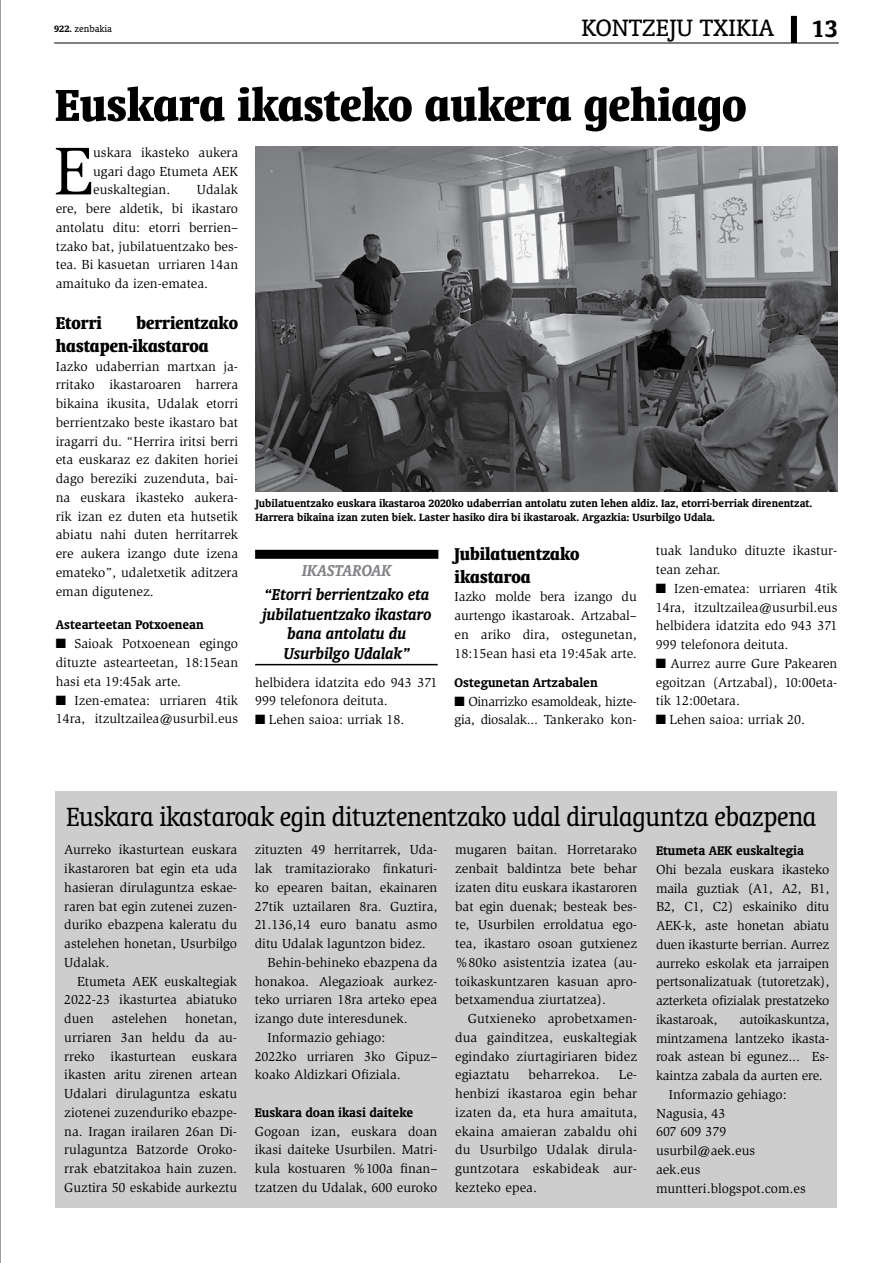
<style>
.page{position:relative;width:893px;height:1263px;background:#fff}
.page>*{position:absolute;margin:0;border:0;box-sizing:border-box;transform-origin:0 0}
.t1{font:69.45px "Slimbach";color:#000}
.t2{font:700 condensed 51px "Oranda BT";color:#000}
.t3{font:condensed 30px "Oranda BT";letter-spacing:-.01em;color:#000}
.t4{font:27px "Oranda BT";color:#000}
.t5{font:700 27px "Oranda BT";color:#000}
.t6{font:700 condensed 19.5px/22.5px "Oranda BT";color:#000}
.t7{font:italic 700 18px/19.5px "Oranda BT";color:#000;text-align:center}
.t8{font:italic 700 18px "Oranda BT";letter-spacing:-.01em;color:#828487}
.t9{font:700 14.25px "Oranda BT";color:#000}
.t10{font:13.5px/18.8px "Slimbach";color:#000;text-align:justify}
.t11{font:13.5px/18.8px "Slimbach";letter-spacing:-.025em;color:#000}
.t12{font:13.5px "Slimbach";letter-spacing:-.02em;color:#000}
.t13{font:700 12px/14.4px "Oranda BT";color:#000}
.t14{font:10.5px "Oranda BT";color:#000}
.s1{font-weight:700}
</style>
<div class="page">
<hr style="left:54px;top:43px;width:785px;height:1px;background:#000">
<div style="left:791px;top:16px;width:6px;height:27px;background:#000"></div>
<div style="left:56px;top:791px;width:781px;height:417px;background:#cdcdcd"></div>
<img style="left:256px;top:147px;width:581px;height:344px">
<div style="left:255px;top:550px;width:183px;height:9px;background:#000"></div>
<hr style="left:255px;top:664px;width:183px;height:1px;background:#000">
<svg style="left:0;top:0;width:1px;height:1263px"></svg>
<p class="t14" style="left:54px;top:23px;width:59px"><span class="s1">922.</span> zenbakia</p>
<h3 class="t4" style="left:581px;top:13px;width:194px">KONTZEJU TXIKIA</h3>
<h3 class="t4" style="left:656px;top:12px;width:119px">PIL-PILEAN</h3>
<h3 class="t5" style="left:812px;top:13px;width:28px">13</h3>
<h2 class="t2" style="left:55px;top:75px;width:693px">Euskara ikasteko aukera gehiago</h2>
<h1 class="t1" style="left:53px;top:131px;width:41px">E</h1>
<p class="t10" style="left:93px;top:143px;width:146px">uskara ikasteko aukera ugari dago Etumeta AEK euskaltegian.</p>
<p class="t10" style="left:56px;top:181px;width:184px;text-indent:141px">Udalak ere, bere aldetik, bi ikastaro antolatu ditu: etorri berrien– tzako bat, jubilatuentzako bes&shy;tea. Bi kasuetan urriaren 14an amaituko da izen-ematea.</p>
<h3 class="t6" style="left:56px;top:312px;width:48px">Etorri</h3>
<h3 class="t6" style="left:56px;top:312px;width:184px;text-indent:81px">berrientzako hastapen-ikastaroa</h3>
<p class="t10" style="left:56px;top:357px;width:184px">Iazko udaberrian martxan ja&shy;rritako ikastaroaren harrera bikaina ikusita, Udalak etorri berrientzako beste ikastaro bat iragarri du. “Herrira iritsi berri eta euskaraz ez dakiten horiei dago bereziki zuzenduta, bai&shy;na euskara ikasteko aukera&shy;rik izan ez duten eta hutsetik abiatu nahi duten herritarrek ere aukera izango dute izena emateko”, udaletxetik aditzera eman digutenez.</p>
<p class="t9" style="left:56px;top:617px;width:149px">Astearteetan Potxoenean</p>
<p class="t10" style="left:56px;top:634px;width:184px">■ Saioak Potxoenean egingo dituzte astearteetan, 18:15ean hasi eta 19:45ak arte.</p>
<p class="t10" style="left:56px;top:691px;width:184px">■ Izen-ematea: urriaren 4tik<br>14ra, itzultzailea@usurbil.eus</p>
<p class="t13" style="left:255px;top:495px;width:558px">Jubilatuentzako euskara ikastaroa 2020ko udaberrian antolatu zuten lehen aldiz. Iaz, etorri-berriak direnentzat.<br>Harrera bikaina izan zuten biek. Laster hasiko dira bi ikastaroak. Argazkia: Usurbilgo Udala.</p>
<p class="t10" style="left:656px;top:541px;width:183px">tuak landuko dituzte ikastur&shy;tean zehar.</p>
<p class="t10" style="left:656px;top:579px;width:183px">■ Izen-ematea: urriaren 4tik 14ra, itzultzailea@usurbil.eus helbidera idatzita edo 943 371<br>999 telefonora deituta.</p>
<p class="t10" style="left:656px;top:654px;width:183px">■ Aurrez aurre Gure Pakearen egoitzan (Artzabal), 10:00eta&shy;tik 12:00etara.</p>
<p class="t10" style="left:656px;top:710px;width:151px">■ Lehen saioa: urriak 20.</p>
<h3 class="t6" style="left:455px;top:542px;width:126px">Jubilatuentzako ikastaroa</h3>
<p class="t10" style="left:455px;top:587px;width:184px">Iazko molde bera izango du aurtengo ikastaroak. Artzabal– en ariko dira, ostegunetan, 18:15ean hasi eta 19:45ak arte.</p>
<p class="t9" style="left:455px;top:674px;width:145px">Ostegunetan Artzabalen</p>
<p class="t11" style="left:455px;top:692px;width:184px">■ Oinarrizko esamoldeak, hizte&shy;gia, diosalak... Tankerako kon-</p>
<h3 class="t8" style="left:302px;top:560px;width:91px">IKASTAROAK</h3>
<h3 class="t7" style="left:262px;top:584px;width:171px">“Etorri berrientzako eta jubilatuentzako ikastaro bana antolatu du<br>Usurbilgo Udalak”</h3>
<p class="t10" style="left:255px;top:673px;width:184px">helbidera idatzita edo 943 371<br>999 telefonora deituta.</p>
<p class="t10" style="left:255px;top:710px;width:151px">■ Lehen saioa: urriak 18.</p>
<h3 class="t3" style="left:66px;top:799px;width:752px">Euskara ikastaroak egin dituztenentzako udal dirulaguntza ebazpena</h3>
<p class="t10" style="left:64px;top:840px;width:174px">Aurreko ikasturtean euskara ikastaroren bat egin eta uda hasieran dirulaguntza eskae&shy;raren bat egin zutenei zuzen&shy;duriko ebazpena kaleratu du astelehen honetan, Usurbilgo Udalak.</p>
<p class="t10" style="left:64px;top:972px;width:174px;text-indent:13px">Etumeta AEK euskaltegiak 2022-23 ikasturtea abiatuko duen</p>
<p class="t10" style="left:455px;top:840px;width:184px">mugaren baitan. Horretarako zenbait baldintza bete behar izaten ditu euskara ikastaroren bat egin duenak; besteak bes&shy;te, Usurbilen erroldatua ego&shy;tea, ikastaro osoan gutxienez %80ko asistentzia izatea (au&shy;toikaskuntzaren kasuan apro&shy;betxamendua ziurtatzea).</p>
<p class="t10" style="left:455px;top:1009px;width:184px;text-indent:13px">Gutxieneko aprobetxamen&shy;dua gainditzea, euskaltegiak egindako ziurtagiriaren bidez egiaztatu</p>
<p class="t10" style="left:255px;top:840px;width:184px">zituzten 49 herritarrek, Uda-</p>
<p class="t10" style="left:255px;top:859px;width:184px">lak tramitaziorako finkaturi-</p>
<p class="t10" style="left:255px;top:878px;width:184px">ko epearen baitan, ekainaren</p>
<p class="t10" style="left:255px;top:897px;width:184px">27tik uztailaren 8ra. Guztira,</p>
<p class="t10" style="left:255px;top:915px;width:184px">21.136,14 euro banatu asmo</p>
<p class="t10" style="left:255px;top:934px;width:173px">ditu Udalak laguntzon bidez.</p>
<p class="t10" style="left:268px;top:953px;width:171px">Behin-behineko ebazpena da</p>
<p class="t10" style="left:255px;top:972px;width:184px">honakoa. Alegazioak aurkez-</p>
<p class="t10" style="left:255px;top:990px;width:184px">teko urriaren 18ra arteko epea</p>
<p class="t10" style="left:255px;top:1009px;width:154px">izango dute interesdunek.</p>
<p class="t10" style="left:268px;top:1028px;width:119px">Informazio gehiago:</p>
<p class="t10" style="left:255px;top:1047px;width:184px">2022ko urriaren 3ko Gipuz–</p>
<p class="t10" style="left:255px;top:1065px;width:147px">koako Aldizkari Ofiziala.</p>
<p class="t9" style="left:255px;top:1104px;width:160px">Euskara doan ikasi daiteke</p>
<p class="t10" style="left:255px;top:1122px;width:184px">Gogoan izan, euskara doan ikasi daiteke Usurbilen. Matri&shy;kula kostuaren %100a finan– tzatzen du Udalak, 600 euroko</p>
<p class="t9" style="left:656px;top:842px;width:150px">Etumeta AEK euskaltegia</p>
<p class="t10" style="left:656px;top:860px;width:175px">Ohi bezala euskara ikasteko maila guztiak (A1, A2, B1, B2, C1, C2) eskainiko ditu AEK-k, aste honetan abiatu duen ikasturte berrian. Aurrez aurreko eskolak eta jarraipen pertsonalizatuak (tutoretzak), azterketa ofizialak prestatzeko ikastaroak,</p>
<p class="t10" style="left:64px;top:1009px;width:174px;text-indent:121px">honetan, urriaren 3an heldu da au&shy;rreko ikasturtean euskara ikasten aritu zirenen artean Udalari dirulaguntza eskatu ziotenei zuzenduriko ebazpe&shy;na. Iragan irailaren 26an Di&shy;rulaguntza Batzorde Oroko&shy;rrak ebatzitakoa hain zuzen.<br>Guztira 50 eskabide aurkeztu</p>
<p class="t10" style="left:112px;top:1009px;width:57px">astelehen</p>
<p class="t12" style="left:739px;top:1011px;width:91px">autoikaskuntza,</p>
<p class="t10" style="left:656px;top:1029px;width:175px">mintzamena lantzeko ikasta-</p>
<p class="t10" style="left:656px;top:1047px;width:175px">roak astean bi egunez... Es-</p>
<p class="t10" style="left:656px;top:1066px;width:168px">kaintza zabala da aurten ere.</p>
<p class="t10" style="left:669px;top:1085px;width:119px">Informazio gehiago:</p>
<p class="t10" style="left:656px;top:1104px;width:71px">Nagusia, 43</p>
<p class="t10" style="left:656px;top:1122px;width:72px">607 609 379</p>
<p class="t10" style="left:656px;top:1141px;width:101px">usurbil@aek.eus</p>
<p class="t10" style="left:656px;top:1160px;width:46px">aek.eus</p>
<p class="t10" style="left:656px;top:1179px;width:151px">muntteri.blogspot.com.es</p>
<p class="t10" style="left:529px;top:1065px;width:73px">beharrekoa.</p>
<p class="t10" style="left:455px;top:1065px;width:184px;text-indent:164px">Le&shy;henbizi ikastaroa egin behar izaten da, eta hura amaituta, ekaina amaieran zabaldu ohi du Usurbilgo Udalak dirula&shy;guntzotara eskabideak aur&shy;kezteko epea.</p>
</div>
